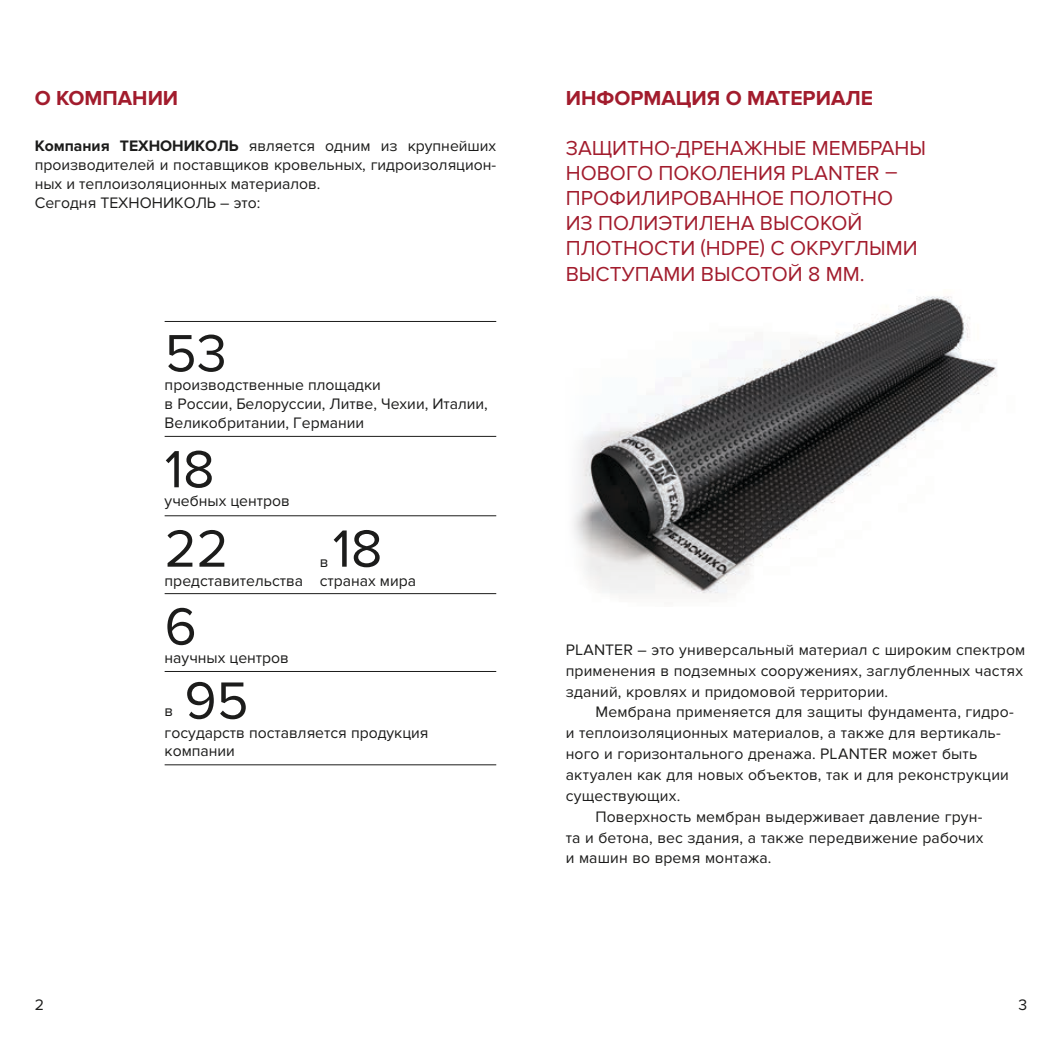
<style>
.page{position:relative;width:1062px;height:1042px;background:#fff}
.page>*{position:absolute;margin:0;border:0;box-sizing:border-box;transform-origin:0 0}
.t1{font:54.25px "Proxima Nova";color:#1c1c1b}
.t2{font:21px/25.2px "Proxima Nova";color:#a21c2d}
.t3{font:700 21px "Proxima Nova";color:#a21c2d}
.t4{font:15.75px/18.9px "Proxima Nova";color:#1c1c1b}
.s1{font-weight:700}
</style>
<div class="page">
<hr style="left:165px;top:321px;width:331px;height:1px;background:#1c1c1b">
<hr style="left:165px;top:436px;width:331px;height:1px;background:#1c1c1b">
<hr style="left:165px;top:515px;width:331px;height:1px;background:#1c1c1b">
<hr style="left:165px;top:593px;width:331px;height:1px;background:#1c1c1b">
<hr style="left:165px;top:671px;width:331px;height:1px;background:#1c1c1b">
<hr style="left:165px;top:764px;width:331px;height:1px;background:#1c1c1b">
<img style="left:573px;top:296px;width:424px;height:298px">
<h2 class="t3" style="left:35px;top:86px;width:145px">О КОМПАНИИ</h2>
<h2 class="t3" style="left:566px;top:86px;width:309px">ИНФОРМАЦИЯ О МАТЕРИАЛЕ</h2>
<h2 class="t2" style="left:566px;top:135px;width:362px">ЗАЩИТНО-ДРЕНАЖНЫЕ МЕМБРАНЫ<br>НОВОГО ПОКОЛЕНИЯ PLANTER –<br>ПРОФИЛИРОВАННОЕ ПОЛОТНО<br>ИЗ ПОЛИЭТИЛЕНА ВЫСОКОЙ<br>ПЛОТНОСТИ (HDPE) С ОКРУГЛЫМИ<br>ВЫСТУПАМИ ВЫСОТОЙ 8 ММ.</h2>
<p class="t4" style="left:35px;top:137px;width:463px"><span class="s1">Компания ТЕХНОНИКОЛЬ</span> является одним из крупнейших производителей и поставщиков кровельных, гидроизоляцион&shy;ных и теплоизоляционных материалов.<br>Сегодня ТЕХНОНИКОЛЬ – это:</p>
<h1 class="t1" style="left:165px;top:322px;width:64px">53</h1>
<p class="t4" style="left:165px;top:376px;width:325px">производственные площадки<br>в России, Белоруссии, Литве, Чехии, Италии,<br>Великобритании, Германии</p>
<h1 class="t1" style="left:165px;top:438px;width:51px">18</h1>
<p class="t4" style="left:165px;top:492px;width:127px">учебных центров</p>
<h1 class="t1" style="left:165px;top:517px;width:65px">22</h1>
<p class="t4" style="left:165px;top:571px;width:140px">представительства</p>
<h1 class="t1" style="left:165px;top:595px;width:34px">6</h1>
<p class="t4" style="left:165px;top:649px;width:126px">научных центров</p>
<h1 class="t1" style="left:332px;top:517px;width:51px">18</h1>
<p class="t4" style="left:320px;top:571px;width:98px">странах мира</p>
<p class="t4" style="left:320px;top:552px;width:10px">в</p>
<h1 class="t1" style="left:184px;top:669px;width:66px">95</h1>
<p class="t4" style="left:165px;top:723px;width:265px">государств поставляется продукция компании</p>
<p class="t4" style="left:165px;top:701px;width:10px">в</p>
<p class="t4" style="left:566px;top:639px;width:461px;line-height:20.8px">PLANTER – это универсальный материал с широким спектром применения в подземных сооружениях, заглубленных частях зданий, кровлях и придомовой территории.</p>
<p class="t4" style="left:595px;top:703px;width:420px">Мембрана применяется для защиты фундамента, гидро-</p>
<p class="t4" style="left:566px;top:724px;width:436px">и теплоизоляционных материалов, а также для вертикаль-</p>
<p class="t4" style="left:566px;top:745px;width:413px">ного и горизонтального дренажа. PLANTER может быть</p>
<p class="t4" style="left:566px;top:765px;width:444px">актуален как для новых объектов, так и для реконструкции</p>
<p class="t4" style="left:566px;top:786px;width:116px">существующих.</p>
<p class="t4" style="left:595px;top:807px;width:388px">Поверхность мембран выдерживает давление грун-</p>
<p class="t4" style="left:566px;top:828px;width:419px">та и бетона, вес здания, а также передвижение рабочих</p>
<p class="t4" style="left:566px;top:849px;width:207px">и машин во время монтажа.</p>
<p class="t4" style="left:35px;top:996px;width:11px">2</p>
<p class="t4" style="left:1018px;top:996px;width:10px">3</p>
</div>
